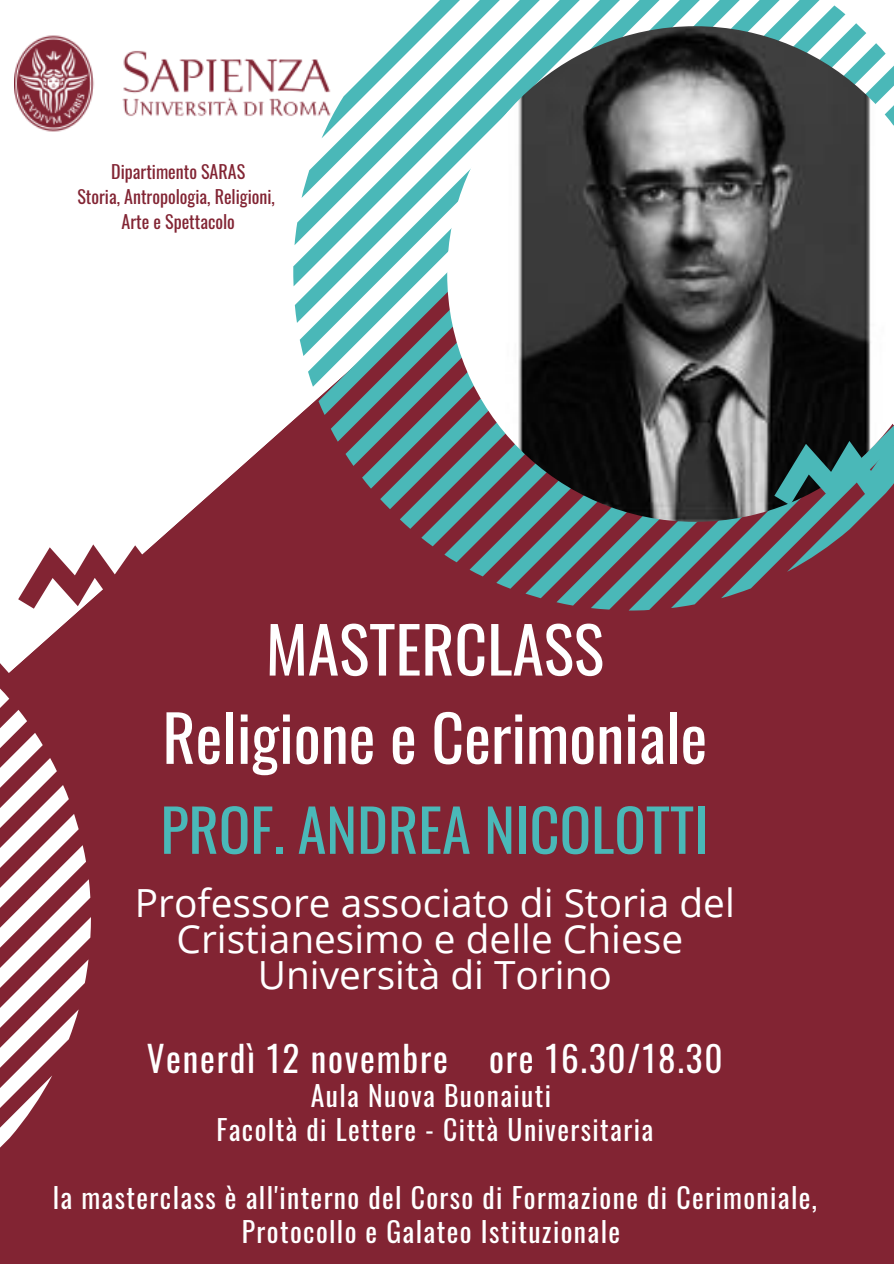
<style>
.page{position:relative;width:894px;height:1264px;background:#fff}
.page>*{position:absolute;margin:0;border:0;box-sizing:border-box;transform-origin:0 0}
.t1{font:63.6px "Oswald";color:#fff}
.t2{font:58.35px "Oswald";color:#4ab8b8}
.t3{font:38.85px/36.3px "Open Sans";color:#fff;text-align:center}
.t4{font:35.25px "Oswald";letter-spacing:.05em;color:#fff}
.t5{font:27.75px/33.8px "Oswald";letter-spacing:.05em;color:#fff;text-align:center}
.t6{font:18px "Oswald";color:#822433}
</style>
<div class="page">
<div style="left:0;top:420px;width:893px;height:843px;background:#822433"></div>
<svg style="left:293px;top:0;width:600px;height:610px"></svg>
<img style="left:447px;top:26px;width:446px;height:496px">
<svg style="left:18px;top:544px;width:152px;height:64px"></svg>
<div style="left:91px;top:658px;width:28px;height:64px;background:#822433"></div>
<svg style="left:774px;top:441px;width:119px;height:64px;background:#3e7678"></svg>
<svg style="left:0;top:582px;width:91px;height:673px;fill:#822433"></svg>
<img style="left:14px;top:0;width:346px;height:168px">
<p class="t6" style="left:111px;top:158px;width:135px">Dipartimento SARAS</p>
<p class="t6" style="left:77px;top:182px;width:199px">Storia, Antropologia, Religioni,</p>
<p class="t6" style="left:121px;top:207px;width:115px">Arte e Spettacolo</p>
<p class="t1" style="left:266px;top:599px;width:339px">MASTERCLASS</p>
<p class="t1" style="left:162px;top:688px;width:546px">Religione e Cerimoniale</p>
<p class="t2" style="left:160px;top:784px;width:549px">PROF. ANDREA NICOLOTTI</p>
<p class="t3" style="left:135px;top:883px;width:601px">Professore associato di Storia del<br>Cristianesimo e delle Chiese</p>
<p class="t3" style="left:258px;top:956px;width:356px">Università di Torino</p>
<p class="t4" style="left:147px;top:1030px;width:577px">Venerdì 12 novembre ore 16.30/18.30</p>
<p class="t5" style="left:311px;top:1078px;width:242px">Aula Nuova Buonaiuti</p>
<p class="t5" style="left:216px;top:1111px;width:438px">Facoltà di Lettere - Città Universitaria</p>
<p class="t5" style="left:53px;top:1179px;width:765px">la masterclass è all'interno del Corso di Formazione di Cerimoniale,<br>Protocollo e Galateo Istituzionale</p>
</div>
